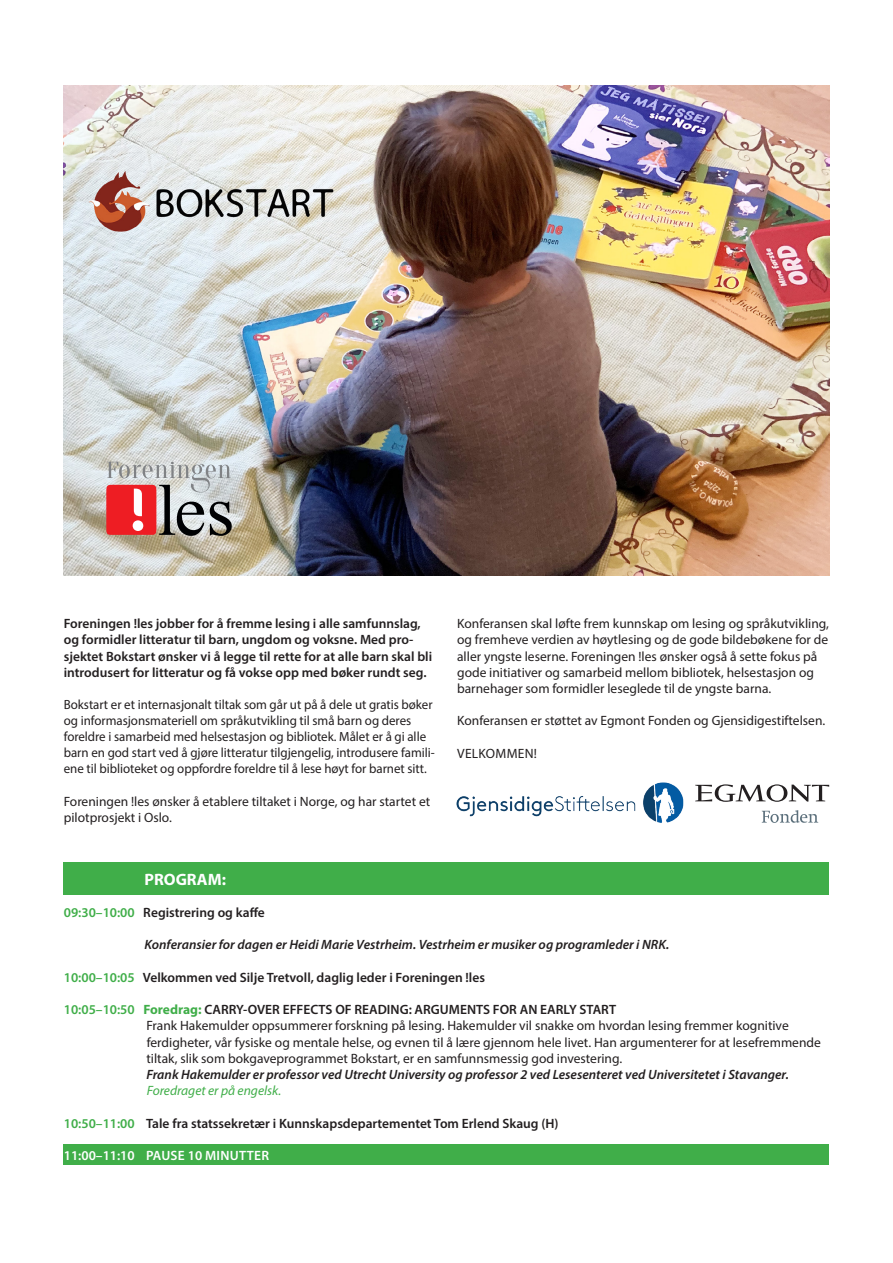
<style>
.page{position:relative;width:893px;height:1263px;background:#fff}
.page>*{position:absolute;margin:0;border:0;box-sizing:border-box;transform-origin:0 0}
.t1{font:700 16.5px "Myriad Pro";color:#fff}
.t2{font:13.5px/16.2px "Myriad Pro";color:#231f20}
.t3{font:600 13.5px/16.2px "Myriad Pro";color:#231f20}
.t4{font:italic 600 13.5px "Myriad Pro";color:#231f20}
.t5{font:600 13.5px "Myriad Pro";letter-spacing:.02em;color:#fff}
.t6{font:italic 13.5px "Myriad Pro";color:#40ae49}
.t7{font:13.5px "Myriad Pro";letter-spacing:.02em;color:#231f20}
.t8{font:13.35px/16px "Myriad Pro";letter-spacing:-.005em;color:#231f20}
.s1{color:#40ae49}
.s2{font-weight:600;color:#40ae49}
.s3{font-weight:700;color:#40ae49}
.s4{font-weight:600}
</style>
<div class="page">
<div style="left:64px;top:862px;width:765px;height:32px;background:#40ae49"></div>
<div style="left:64px;top:1144px;width:765px;height:20px;background:#40ae49"></div>
<img style="left:64px;top:85px;width:765px;height:490px">
<svg style="left:712px;top:784px;width:117px;height:18px"></svg>
<svg style="left:762px;top:810px;width:56px;height:13px"></svg>
<svg style="left:106px;top:462px;width:126px;height:74px"></svg>
<img style="left:456px;top:782px;width:256px;height:41px">
<p class="t3" style="left:64px;top:615px;width:370px">Foreningen !les jobber for å fremme lesing i alle samfunnslag, og formidler litteratur til barn, ungdom og voksne. Med pro&shy;sjektet Bokstart ønsker vi å legge til rette for at alle barn skal bli introdusert for litteratur og få vokse opp med bøker rundt seg.</p>
<p class="t8" style="left:64px;top:696px;width:373px">Bokstart er et internasjonalt tiltak som går ut på å dele ut gratis bøker og informasjonsmateriell om språkutvikling til små barn og deres foreldre i samarbeid med helsestasjon og bibliotek. Målet er å gi alle barn en god start ved å gjøre litteratur tilgjengelig, introdusere famili&shy;ene til biblioteket og oppfordre foreldre til å lese høyt for barnet sitt.</p>
<p class="t2" style="left:64px;top:793px;width:368px">Foreningen !les ønsker å etablere tiltaket i Norge, og har startet et pilotprosjekt i Oslo.</p>
<p class="t2" style="left:457px;top:615px;width:373px">Konferansen skal løfte frem kunnskap om lesing og språkutvikling, og fremheve verdien av høytlesing og de gode bildebøkene for de aller yngste leserne. Foreningen !les ønsker også å sette fokus på gode initiativer og samarbeid mellom bibliotek, helsestasjon og barnehager som formidler leseglede til de yngste barna.</p>
<p class="t2" style="left:457px;top:713px;width:370px">Konferansen er støttet av Egmont Fonden og Gjensidigestiftelsen.</p>
<p class="t7" style="left:457px;top:745px;width:81px">VELKOMMEN!</p>
<p class="t1" style="left:145px;top:868px;width:83px">PROGRAM:</p>
<p class="t3" style="left:64px;top:904px;width:203px"><span class="s1">09:30–10:00</span> Registrering og kaffe</p>
<p class="t4" style="left:145px;top:936px;width:526px">Konferansier for dagen er Heidi Marie Vestrheim. Vestrheim er musiker og programleder i NRK.</p>
<p class="t3" style="left:64px;top:969px;width:423px"><span class="s1">10:00–10:05</span> Velkommen ved Silje Tretvoll, daglig leder i Foreningen !les</p>
<p class="t2" style="left:146px;top:1001px;width:676px;text-indent:-83px"><span class="s2">10:05–10:50</span> <span class="s3">Foredrag:</span> <span class="s4">CARRY-OVER EFFECTS OF READING: ARGUMENTS FOR AN EARLY START<br></span>Frank Hakemulder oppsummerer forskning på lesing. Hakemulder vil snakke om hvordan lesing fremmer kognitive ferdigheter, vår fysiske og mentale helse, og evnen til å lære gjennom hele livet. Han argumenterer for at lesefremmende tiltak, slik som bokgaveprogrammet Bokstart, er en samfunnsmessig god investering.</p>
<p class="t4" style="left:146px;top:1066px;width:644px">Frank Hakemulder er professor ved Utrecht University og professor 2 ved Lesesenteret ved Universitetet i Stavanger.</p>
<p class="t6" style="left:147px;top:1082px;width:136px">Foredraget er på engelsk.</p>
<p class="t3" style="left:64px;top:1114px;width:496px"><span class="s1">10:50–11:00</span> Tale fra statssekretær i Kunnskapsdepartementet Tom Erlend Skaug (H)</p>
<p class="t5" style="left:64px;top:1147px;width:207px">11:00–11:10 PAUSE 10 MINUTTER</p>
</div>
